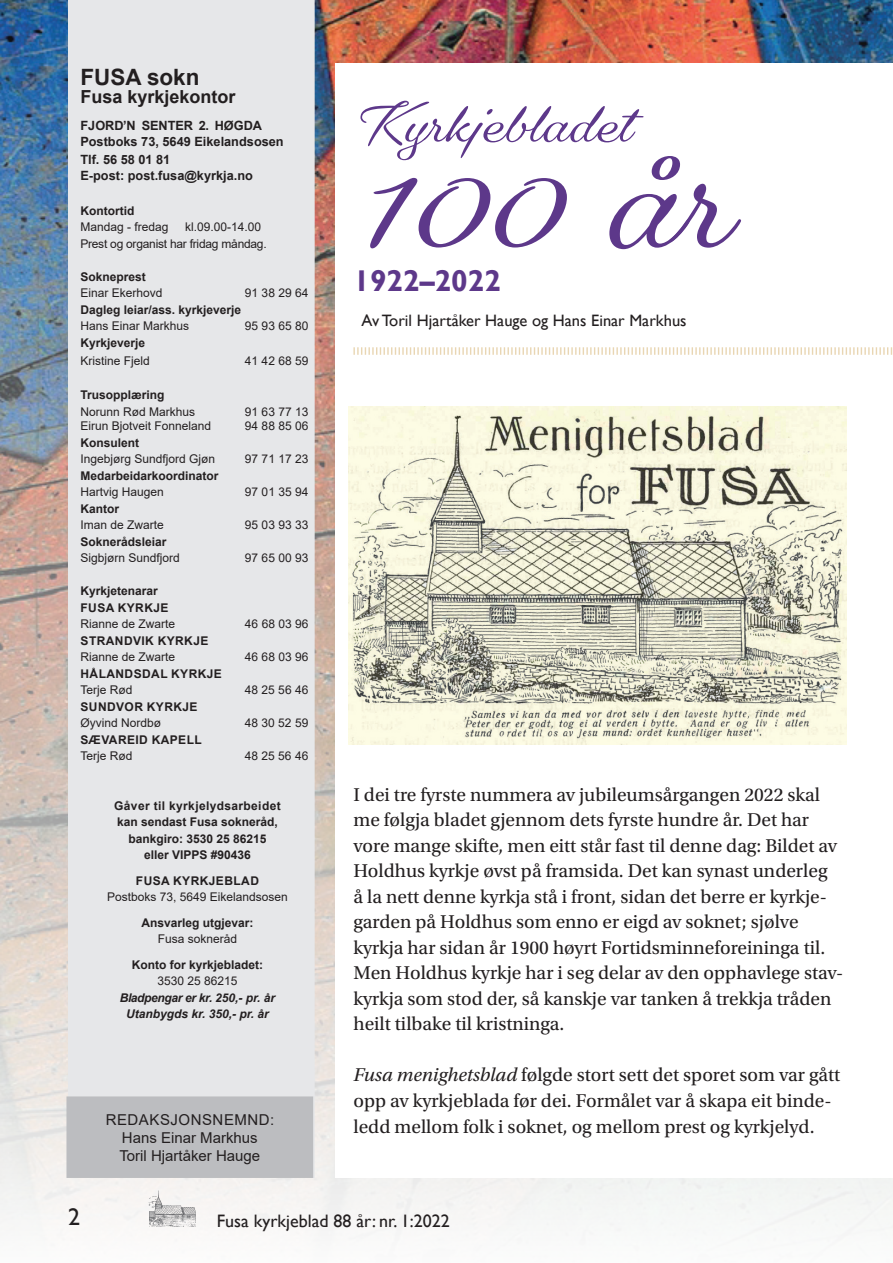
<style>
.page{position:relative;width:893px;height:1263px;background:#fff}
.page>*{position:absolute;margin:0;border:0;box-sizing:border-box;transform-origin:0 0}
.t1{font:700 150px "Gautreaux";color:#5d388a}
.t2{font:700 54px "Gautreaux";color:#5d388a}
.t3{font:700 30px "Gill Sans";color:#5d388a}
.t4{font:24px "Gill Sans";color:#231f20}
.t5{font:700 22.5px "Arial";color:#231f20}
.t6{font:19.5px/25.5px "Utopia Std";color:#231f20}
.t7{font:18px "Gill Sans";color:#231f20}
.t8{font:700 18px "Arial";color:#231f20}
.t9{font:16.5px "Gill Sans";color:#231f20}
.t10{font:15px/18px "Arial";color:#231f20;text-align:center}
.t11{font:700 12.75px/15.3px "Arial";color:#231f20}
.t12{font:12px "Arial";color:#231f20}
.t13{font:700 12px/16.5px "Arial";color:#231f20}
.t14{font:700 12px "Arial";letter-spacing:.035em;color:#231f20}
.t15{font:italic 700 12px/16.5px "Arial";color:#231f20;text-align:center}
.t16{font:12px/16.5px "Arial";letter-spacing:-.02em;color:#231f20}
.s1{font-style:italic}
</style>
<div class="page">
<img style="left:0;top:0;width:893px;height:1231px">
<div style="left:336px;top:64px;width:557px;height:1114px;background:#fff"></div>
<div style="left:68px;top:0;width:247px;height:1178px;background:#e6e7e9"></div>
<div style="left:66px;top:1096px;width:247px;height:82px;background:#bcbdc0;border:2px solid #bcbdc0"></div>
<svg style="left:353px;top:347px;width:540px;height:8px"></svg>
<img style="left:348px;top:406px;width:499px;height:338px">
<p class="t5" style="left:80px;top:62px;width:121px">FUSA sokn</p>
<p class="t8" style="left:80px;top:84px;width:157px">Fusa kyrkjekontor</p>
<p class="t11" style="left:80px;top:118px;width:205px">FJORD’N SENTER 2. HØGDA<br>Postboks 73, 5649 Eikelandsosen</p>
<p class="t11" style="left:80px;top:151px;width:174px;line-height:16.5px">Tlf. 56 58 01 81<br>E-post: post.fusa@kyrkja.no</p>
<p class="t13" style="left:80px;top:202px;width:55px">Kontortid</p>
<p class="t12" style="left:80px;top:219px;width:90px">Mandag - fredag</p>
<p class="t16" style="left:80px;top:219px;width:188px;text-indent:105px">kl.09.00-14.00<br>Prest og organist har fridag måndag.</p>
<p class="t13" style="left:80px;top:268px;width:67px">Sokneprest</p>
<p class="t12" style="left:80px;top:285px;width:84px">Einar Ekerhovd</p>
<p class="t12" style="left:245px;top:285px;width:65px">91 38 29 64</p>
<p class="t13" style="left:80px;top:301px;width:162px">Dagleg leiar/ass. kyrkjeverje</p>
<p class="t12" style="left:80px;top:318px;width:110px">Hans Einar Markhus</p>
<p class="t12" style="left:245px;top:318px;width:65px">95 93 65 80</p>
<p class="t13" style="left:80px;top:334px;width:66px">Kyrkjeverje</p>
<p class="t12" style="left:80px;top:352px;width:71px">Kristine Fjeld</p>
<p class="t12" style="left:245px;top:352px;width:65px">41 42 68 59</p>
<p class="t13" style="left:80px;top:387px;width:86px">Trusopplæring</p>
<p class="t12" style="left:80px;top:403px;width:116px">Norunn Rød Markhus</p>
<p class="t12" style="left:245px;top:403px;width:65px">91 63 77 13</p>
<p class="t12" style="left:80px;top:418px;width:132px">Eirun Bjotveit Fonneland</p>
<p class="t12" style="left:245px;top:418px;width:65px">94 88 85 06</p>
<p class="t13" style="left:80px;top:434px;width:60px">Konsulent</p>
<p class="t12" style="left:80px;top:451px;width:136px">Ingebjørg Sundfjord Gjøn</p>
<p class="t12" style="left:245px;top:451px;width:65px">97 71 17 23</p>
<p class="t13" style="left:80px;top:467px;width:140px">Medarbeidarkoordinator</p>
<p class="t12" style="left:80px;top:484px;width:85px">Hartvig Haugen</p>
<p class="t12" style="left:245px;top:484px;width:65px">97 01 35 94</p>
<p class="t13" style="left:80px;top:500px;width:40px">Kantor</p>
<p class="t12" style="left:80px;top:517px;width:85px">Iman de Zwarte</p>
<p class="t12" style="left:245px;top:517px;width:65px">95 03 93 33</p>
<p class="t13" style="left:80px;top:533px;width:88px">Soknerådsleiar</p>
<p class="t12" style="left:80px;top:550px;width:101px">Sigbjørn Sundfjord</p>
<p class="t12" style="left:245px;top:550px;width:65px">97 65 00 93</p>
<p class="t13" style="left:80px;top:583px;width:90px">Kyrkjetenarar<br>FUSA KYRKJE</p>
<p class="t12" style="left:80px;top:616px;width:96px">Rianne de Zwarte</p>
<p class="t12" style="left:245px;top:616px;width:65px">46 68 03 96</p>
<p class="t14" style="left:81px;top:632px;width:129px">STRANDVIK KYRKJE</p>
<p class="t12" style="left:80px;top:649px;width:96px">Rianne de Zwarte</p>
<p class="t12" style="left:245px;top:649px;width:65px">46 68 03 96</p>
<p class="t14" style="left:81px;top:665px;width:143px">HÅLANDSDAL KYRKJE</p>
<p class="t12" style="left:80px;top:682px;width:54px">Terje Rød</p>
<p class="t12" style="left:245px;top:682px;width:65px">48 25 56 46</p>
<p class="t14" style="left:81px;top:698px;width:119px">SUNDVOR KYRKJE</p>
<p class="t12" style="left:80px;top:715px;width:82px">Øyvind Nordbø</p>
<p class="t12" style="left:245px;top:715px;width:65px">48 30 52 59</p>
<p class="t14" style="left:81px;top:731px;width:123px">SÆVAREID KAPELL</p>
<p class="t12" style="left:80px;top:748px;width:54px">Terje Rød</p>
<p class="t12" style="left:245px;top:748px;width:65px">48 25 56 46</p>
<p class="t13" style="left:114px;top:797px;width:168px;text-align:center">Gåver til kyrkjelydsarbeidet kan sendast Fusa sokneråd, bankgiro: 3530 25 86215<br>eller VIPPS #90436</p>
<p class="t14" style="left:136px;top:872px;width:125px">FUSA KYRKJEBLAD</p>
<p class="t12" style="left:107px;top:889px;width:182px">Postboks 73, 5649 Eikelandsosen</p>
<p class="t13" style="left:141px;top:914px;width:114px">Ansvarleg utgjevar:</p>
<p class="t12" style="left:158px;top:931px;width:81px">Fusa sokneråd</p>
<p class="t13" style="left:132px;top:956px;width:133px">Konto for kyrkjebladet:</p>
<p class="t12" style="left:157px;top:973px;width:82px">3530 25 86215</p>
<p class="t15" style="left:120px;top:990px;width:157px">Bladpengar er kr. 250,- pr. år<br>Utanbygds kr. 350,- pr. år</p>
<p class="t10" style="left:106px;top:1111px;width:170px">REDAKSJONSNEMND:<br>Hans Einar Markhus<br>Toril Hjartåker Hauge</p>
<h2 class="t2" style="left:353px;top:91px;width:278px">Kyrkjebladet</h2>
<h1 class="t1" style="left:353px;top:107px;width:372px">100 år</h1>
<h3 class="t3" style="left:353px;top:263px;width:149px">1922–2022</h3>
<p class="t9" style="left:361px;top:311px;width:327px">Av Toril Hjartåker Hauge og Hans Einar Markhus</p>
<p class="t6" style="left:353px;top:782px;width:491px">I dei tre fyrste nummera av jubileumsårgangen 2022 skal me følgja bladet gjennom dets fyrste hundre år. Det har vore mange skifte, men eitt står fast til denne dag: Bildet av Holdhus kyrkje øvst på framsida. Det kan synast underleg<br>å la nett denne kyrkja stå i front, sidan det berre er kyrkje&shy;garden på Holdhus som enno er eigd av soknet; sjølve kyrkja har sidan år 1900 høyrt Fortidsminneforeininga til.<br>Men Holdhus kyrkje har i seg delar av den opphavlege stav&shy;kyrkja som stod der, så kanskje var tanken å trekkja tråden heilt tilbake til kristninga.</p>
<p class="t6" style="left:353px;top:1063px;width:488px"><span class="s1">Fusa menighetsblad</span> følgde stort sett det sporet som var gått opp av kyrkjeblada før dei. Formålet var å skapa eit binde&shy;ledd mellom folk i soknet, og mellom prest og kyrkjelyd.</p>
<p class="t4" style="left:68px;top:1203px;width:13px">2</p>
<p class="t7" style="left:217px;top:1210px;width:234px">Fusa kyrkjeblad 88 år: nr. 1:2022</p>
</div>
